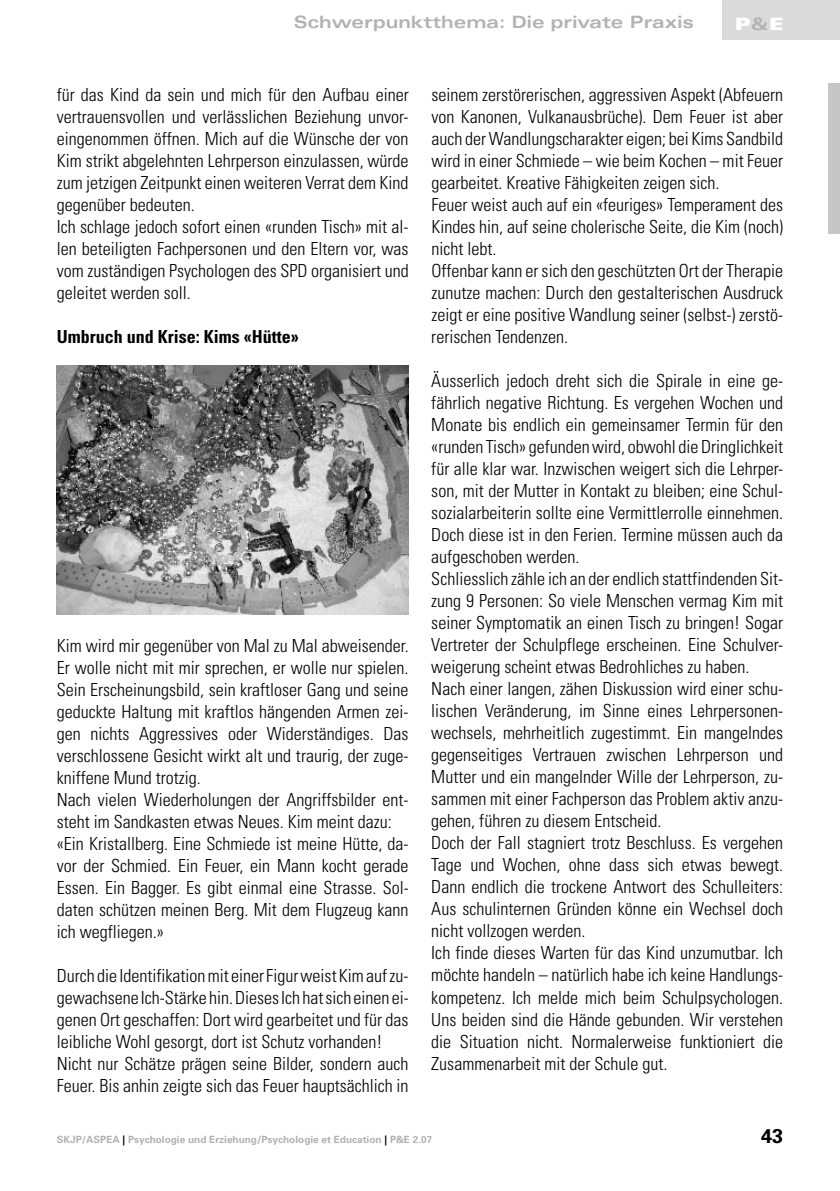
<style>
.page{position:relative;width:840px;height:1191px;background:#fff}
.page>*{position:absolute;margin:0;border:0;box-sizing:border-box;transform-origin:0 0}
.t1{font:700 20px "Univers";color:#000}
.t2{font:300 condensed 18px/22px "Univers";color:#000}
.t3{font:700 condensed 18px "Univers";color:#000}
.t4{font:700 expanded 17px "Univers";color:#b2b2b2}
.t5{font:900 expanded 17px "Univers";color:#fff}
.t6{font:700 10px "Univers";color:#b2b2b2}
.s1{font-weight:700;color:#b2b2b2}
.s2{color:#000}
</style>
<div class="page">
<div style="left:722px;top:0;width:117px;height:40px;background:#dadada"></div>
<div style="left:828px;top:83px;width:11px;height:150px;background:#c6c6c6"></div>
<img style="left:57px;top:365px;width:351px;height:249px">
<p class="t4" style="left:294px;top:12px;width:401px">Schwerpunktthema: Die private Praxis</p>
<p class="t5" style="left:734px;top:14px;width:50px">P<span class="s1">&amp;</span>E</p>
<p class="t2" style="left:57px;top:84px;width:353px">für das Kind da sein und mich für den Aufbau einer vertrauensvollen und verlässlichen Beziehung unvor&shy;eingenommen öffnen. Mich auf die Wünsche der von Kim strikt abgelehnten Lehrperson einzulassen, würde zum jetzigen Zeitpunkt einen weiteren Verrat dem Kind gegenüber bedeuten.<br>Ich schlage jedoch sofort einen «runden Tisch» mit al&shy;len beteiligten Fachpersonen und den Eltern vor, was vom zuständigen Psychologen des SPD organisiert und geleitet werden soll.</p>
<p class="t3" style="left:57px;top:326px;width:243px">Umbruch und Krise: Kims «Hütte»</p>
<p class="t2" style="left:57px;top:634px;width:353px">Kim wird mir gegenüber von Mal zu Mal abweisender.<br>Er wolle nicht mit mir sprechen, er wolle nur spielen.<br>Sein Erscheinungsbild, sein kraftloser Gang und seine geduckte Haltung mit kraftlos hängenden Armen zei&shy;gen nichts Aggressives oder Widerständiges. Das verschlossene Gesicht wirkt alt und traurig, der zuge&shy;kniffene Mund trotzig.<br>Nach vielen Wiederholungen der Angriffsbilder ent&shy;steht im Sandkasten etwas Neues. Kim meint dazu: «Ein Kristallberg. Eine Schmiede ist meine Hütte, da&shy;vor der Schmied. Ein Feuer, ein Mann kocht gerade Essen. Ein Bagger. Es gibt einmal eine Strasse. Sol&shy;daten schützen meinen Berg. Mit dem Flugzeug kann ich wegfliegen.»</p>
<p class="t2" style="left:57px;top:964px;width:353px">Durch die Identifikation mit einer Figur weist Kim auf zu&shy;gewachsene Ich-Stärke hin. Dieses Ich hat sich einen ei&shy;genen Ort geschaffen: Dort wird gearbeitet und für das leibliche Wohl gesorgt, dort ist Schutz vorhanden!<br>Nicht nur Schätze prägen seine Bilder, sondern auch Feuer. Bis anhin zeigte sich das Feuer hauptsächlich in</p>
<p class="t2" style="left:431px;top:84px;width:353px">seinem zerstörerischen, aggressiven Aspekt (Abfeuern von Kanonen, Vulkanausbrüche). Dem Feuer ist aber auch der Wandlungscharakter eigen; bei Kims Sandbild wird in einer Schmiede – wie beim Kochen – mit Feuer gearbeitet. Kreative Fähigkeiten zeigen sich.<br>Feuer weist auch auf ein «feuriges» Temperament des Kindes hin, auf seine cholerische Seite, die Kim (noch) nicht lebt.<br>Offenbar kann er sich den geschützten Ort der Therapie zunutze machen: Durch den gestalterischen Ausdruck zeigt er eine positive Wandlung seiner (selbst-) zerstö&shy;rerischen Tendenzen.</p>
<p class="t2" style="left:431px;top:370px;width:353px">Äusserlich jedoch dreht sich die Spirale in eine ge&shy;fährlich negative Richtung. Es vergehen Wochen und Monate bis endlich ein gemeinsamer Termin für den «runden Tisch» gefunden wird, obwohl die Dringlichkeit für alle klar war. Inzwischen weigert sich die Lehrper&shy;son, mit der Mutter in Kontakt zu bleiben; eine Schul&shy;sozialarbeiterin sollte eine Vermittlerrolle einnehmen.<br>Doch diese ist in den Ferien. Termine müssen auch da aufgeschoben werden.<br>Schliesslich zähle ich an der endlich stattfindenden Sit&shy;zung 9 Personen: So viele Menschen vermag Kim mit seiner Symptomatik an einen Tisch zu bringen! Sogar Vertreter der Schulpflege erscheinen. Eine Schulver&shy;weigerung scheint etwas Bedrohliches zu haben.<br>Nach einer langen, zähen Diskussion wird einer schu&shy;lischen Veränderung, im Sinne eines Lehrpersonen&shy;wechsels, mehrheitlich zugestimmt. Ein mangelndes gegenseitiges Vertrauen zwischen Lehrperson und Mutter und ein mangelnder Wille der Lehrperson, zu&shy;sammen mit einer Fachperson das Problem aktiv anzu&shy;gehen, führen zu diesem Entscheid.<br>Doch der Fall stagniert trotz Beschluss. Es vergehen Tage und Wochen, ohne dass sich etwas bewegt.<br>Dann endlich die trockene Antwort des Schulleiters:<br>Aus schulinternen Gründen könne ein Wechsel doch nicht vollzogen werden.<br>Ich finde dieses Warten für das Kind unzumutbar. Ich möchte handeln – natürlich habe ich keine Handlungs&shy;kompetenz. Ich melde mich beim Schulpsychologen.<br>Uns beiden sind die Hände gebunden. Wir verstehen die Situation nicht. Normalerweise funktioniert die Zusammenarbeit mit der Schule gut.</p>
<p class="t6" style="left:57px;top:1133px;width:377px">SKJP/ASPEA <span class="s2">|</span> Psychologie und Erziehung/Psychologie et Education <span class="s2">|</span> P&amp;E 2.07</p>
<p class="t1" style="left:760px;top:1123px;width:24px">43</p>
</div>
